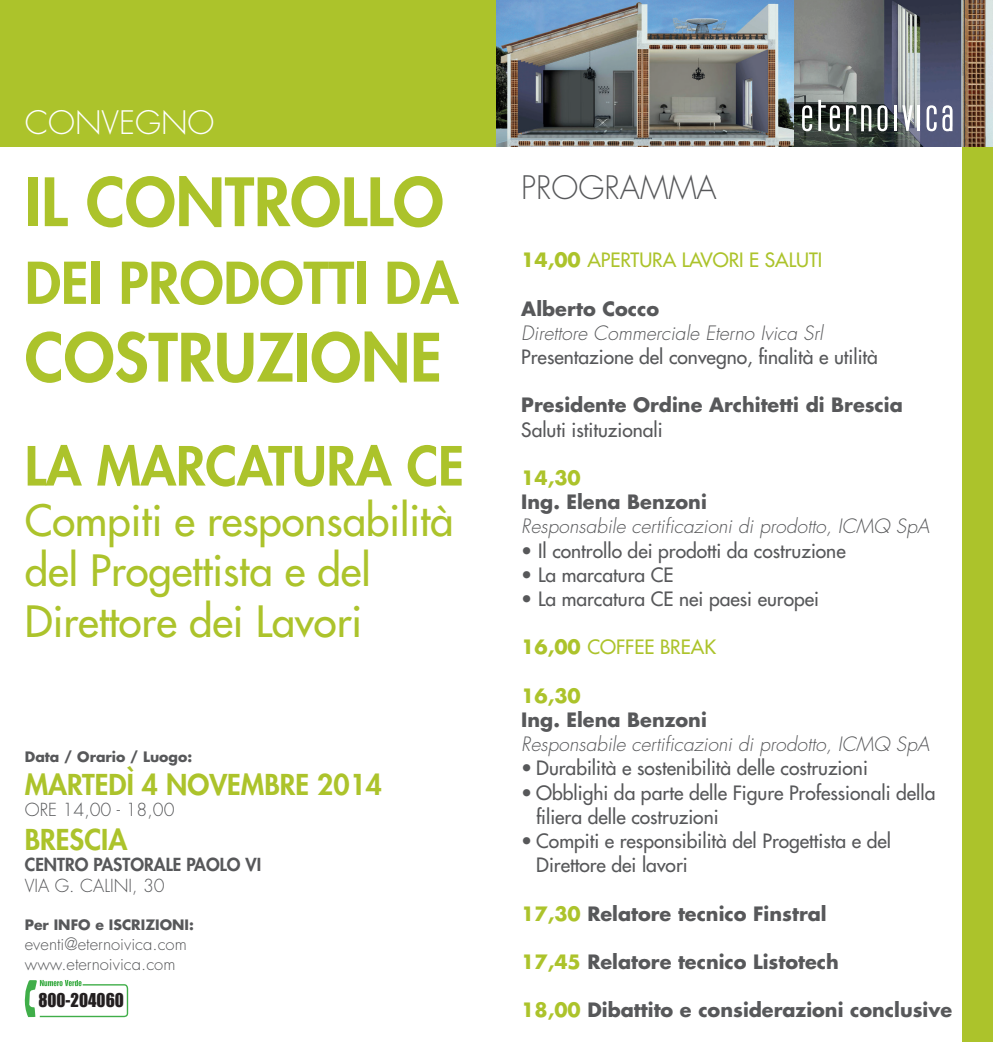
<style>
.page{position:relative;width:993px;height:1042px;background:#fff}
.page>*{position:absolute;margin:0;border:0;box-sizing:border-box;transform-origin:0 0}
.t1{font:800 64.75px "Futura";color:#acc32b}
.t2{font:800 56px "Futura";color:#acc32b}
.t3{font:800 52.5px "Futura";color:#acc32b}
.t4{font:42px/50.4px "Futura";color:#acc32b}
.t5{font:300 31.5px "Futura";color:#57585a}
.t6{font:300 31.5px "Futura";color:#fff}
.t7{font:800 28px "Futura";color:#acc32b}
.t8{font:19.25px/24.2px "Futura";color:#57585a}
.t9{font:700 19.25px "Futura";color:#57585a}
.t10{font:italic 300 19.25px "Futura";color:#57585a}
.t11{font:19.25px "Futura";color:#acc32b}
.t12{font:700 19.25px "Futura";color:#acc32b}
.t13{font:17.68px "Impact";color:#231f20;scale:.96 1}
.t14{font:300 17.5px "Futura";color:#57585a}
.t15{font:800 17.5px "Futura";color:#57585a}
.t16{font:300 16.62px/19.9px "Futura";color:#57585a}
.t17{font:700 14px "Futura";color:#57585a}
.s1{font-weight:700}
.s2{color:#acc32b}
</style>
<div class="page">
<div style="left:0;top:0;width:507px;height:146px;background:#acc32b"></div>
<div style="left:961px;top:132px;width:31px;height:910px;background:#acc32b"></div>
<img style="left:496px;top:0;width:298px;height:146px">
<svg style="left:794px;top:0;width:198px;height:146px;background:#6d6d71"></svg>
<svg style="left:801px;top:105px;width:10px;height:26px"></svg>
<svg style="left:818px;top:100px;width:21px;height:31px"></svg>
<svg style="left:845px;top:105px;width:26px;height:26px"></svg>
<svg style="left:877px;top:105px;width:10px;height:26px"></svg>
<hr style="left:894px;top:105px;width:3px;height:26px;background:#fff">
<svg style="left:902px;top:105px;width:10px;height:26px"></svg>
<hr style="left:917px;top:105px;width:2px;height:26px;background:#fff">
<svg style="left:926px;top:105px;width:10px;height:26px"></svg>
<svg style="left:942px;top:105px;width:10px;height:26px"></svg>
<svg style="left:25px;top:980px;width:103px;height:37px"></svg>
<h3 class="t6" style="left:25px;top:102px;width:191px">CONVEGNO</h3>
<h1 class="t1" style="left:25px;top:159px;width:420px">IL CONTROLLO</h1>
<h2 class="t2" style="left:25px;top:246px;width:435px">DEI PRODOTTI DA</h2>
<h1 class="t1" style="left:25px;top:314px;width:418px">COSTRUZIONE</h1>
<h3 class="t3" style="left:25px;top:431px;width:440px">LA MARCATURA CE</h3>
<h3 class="t4" style="left:25px;top:495px;width:430px">Compiti e responsabilità del Progettista e del<br>Direttore dei Lavori</h3>
<p class="t17" style="left:25px;top:747px;width:169px">Data / Orario / Luogo:</p>
<h3 class="t7" style="left:25px;top:766px;width:358px">MARTEDÌ 4 NOVEMBRE 2014</h3>
<p class="t14" style="left:25px;top:799px;width:151px">ORE 14,00 - 18,00</p>
<h3 class="t7" style="left:25px;top:821px;width:104px">BRESCIA</h3>
<p class="t15" style="left:25px;top:853px;width:238px">CENTRO PASTORALE PAOLO VI</p>
<p class="t14" style="left:25px;top:874px;width:141px">VIA G. CALINI, 30</p>
<p class="t17" style="left:25px;top:915px;width:170px">Per INFO e ISCRIZIONI:</p>
<p class="t16" style="left:25px;top:934px;width:163px">eventi@eternoivica.com www.eternoivica.com</p>
<p class="t13" style="left:38px;top:989px;width:91px">800-204060</p>
<h3 class="t5" style="left:521px;top:167px;width:197px">PROGRAMMA</h3>
<p class="t11" style="left:521px;top:247px;width:302px"><span class="s1">14,00</span> APERTURA LAVORI E SALUTI</p>
<p class="t9" style="left:521px;top:295px;width:139px">Alberto Cocco</p>
<p class="t10" style="left:521px;top:320px;width:303px">Direttore Commerciale Eterno Ivica Srl</p>
<p class="t8" style="left:521px;top:345px;width:358px">Presentazione del convegno, finalità e utilità</p>
<p class="t9" style="left:521px;top:392px;width:383px">Presidente Ordine Architetti di Brescia</p>
<p class="t8" style="left:521px;top:417px;width:143px">Saluti istituzionali</p>
<p class="t12" style="left:521px;top:464px;width:61px">14,30</p>
<p class="t9" style="left:521px;top:488px;width:187px">Ing. Elena Benzoni</p>
<p class="t10" style="left:521px;top:514px;width:409px">Responsabile certificazioni di prodotto, ICMQ SpA</p>
<p class="t8" style="left:521px;top:538px;width:326px">• Il controllo dei prodotti da costruzione</p>
<p class="t8" style="left:521px;top:562px;width:154px">• La marcatura CE</p>
<p class="t8" style="left:521px;top:586px;width:299px">• La marcatura CE nei paesi europei</p>
<p class="t11" style="left:521px;top:635px;width:196px"><span class="s1">16,00</span> COFFEE BREAK</p>
<p class="t12" style="left:521px;top:682px;width:61px">16,30</p>
<p class="t9" style="left:521px;top:706px;width:187px">Ing. Elena Benzoni</p>
<p class="t10" style="left:521px;top:732px;width:409px">Responsabile certificazioni di prodotto, ICMQ SpA</p>
<p class="t8" style="left:521px;top:756px;width:348px">• Durabilità e sostenibilità delle costruzioni</p>
<p class="t8" style="left:536px;top:780px;width:400px;text-indent:-15px">• Obblighi da parte delle Figure Professionali della filiera delle costruzioni</p>
<p class="t8" style="left:536px;top:828px;width:356px;text-indent:-15px">• Compiti e responsibilità del Progettista e del<br>Direttore dei lavori</p>
<p class="t9" style="left:521px;top:900px;width:307px"><span class="s2">17,30</span> Relatore tecnico Finstral</p>
<p class="t9" style="left:521px;top:948px;width:319px"><span class="s2">17,45</span> Relatore tecnico Listotech</p>
<p class="t9" style="left:521px;top:996px;width:432px"><span class="s2">18,00</span> Dibattito e considerazioni conclusive</p>
</div>
